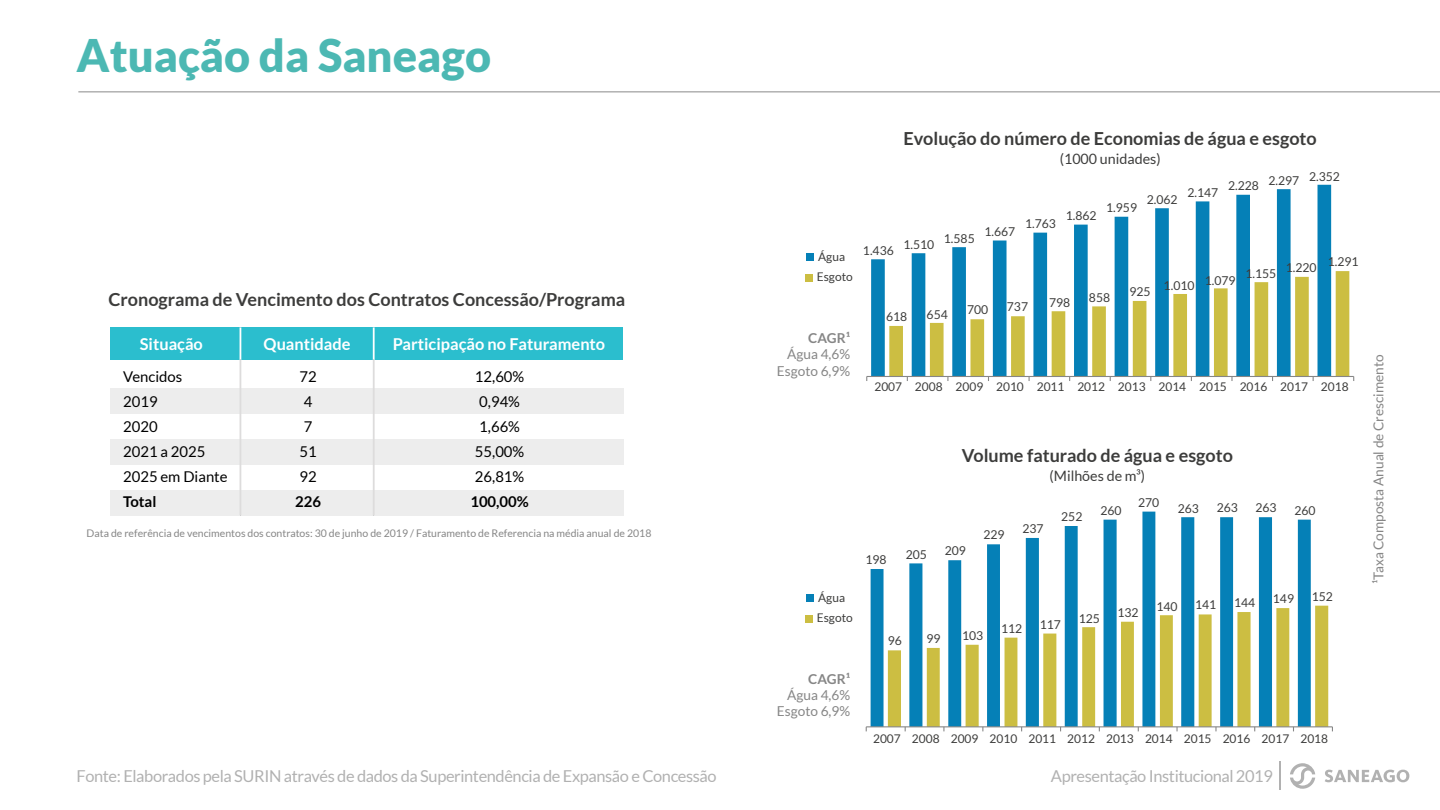
<style>
.page{position:relative;width:1440px;height:810px;background:#fff}
.page>*{position:absolute;margin:0;border:0;box-sizing:border-box;transform-origin:0 0}
.t1{font:900 45px "Lato";color:#4cb8b3}
.t2{font:700 18px "Lato";color:#3c3c3b}
.t3{font:16.42px "Lato";letter-spacing:-.025em;color:#b1b1b1}
.t4{font:700 16.35px "Lato";color:#fff}
.t5{font:14.92px/25px "Lato";color:#000}
.t6{font:700 14.92px "Lato";color:#000}
.t7{font:14.25px "Lato";color:#3c3c3b}
.t8{font:13.65px/16.4px "Lato";color:#868686;text-align:right}
.t9{font:700 13.65px "Lato";color:#868686}
.t10{font:12.23px "Lato";letter-spacing:-.005em;color:#3c3c3b}
.t11{font:12px/20.5px "Lato";color:#3c3c3b}
.t12{font:10.5px "Lato";color:#868686}
</style>
<div class="page">
<hr style="left:78px;top:91px;width:1362px;height:2px;background:#b1b1b1">
<svg style="left:871px;top:185px;width:460px;height:191px"></svg>
<svg style="left:889px;top:271px;width:460px;height:105px"></svg>
<hr style="left:867px;top:376px;width:487px;height:1px;background:#868686">
<svg style="left:871px;top:512px;width:440px;height:214px"></svg>
<svg style="left:888px;top:606px;width:440px;height:120px"></svg>
<hr style="left:866px;top:726px;width:466px;height:1px;background:#868686">
<div style="left:806px;top:594px;width:8px;height:8px;background:#0580b7"></div>
<div style="left:805px;top:615px;width:8px;height:7px;background:#ccbe42"></div>
<div style="left:806px;top:253px;width:8px;height:8px;background:#0580b7"></div>
<div style="left:805px;top:274px;width:8px;height:8px;background:#ccbe42"></div>
<div style="left:110px;top:490px;width:514px;height:26px;background:#ededed"></div>
<div style="left:110px;top:439px;width:514px;height:26px;background:#ededed"></div>
<div style="left:110px;top:388px;width:514px;height:25px;background:#ededed"></div>
<div style="left:110px;top:327px;width:513px;height:33px;background:#2bbece"></div>
<hr style="left:240px;top:327px;width:1px;height:33px;background:#fff">
<hr style="left:240px;top:360px;width:1px;height:155px;background:#dddcdc">
<hr style="left:373px;top:327px;width:2px;height:33px;background:#fff">
<hr style="left:373px;top:360px;width:2px;height:155px;background:#dddcdc">
<svg style="left:1325px;top:770px;width:84px;height:12px"></svg>
<svg style="left:1290px;top:763px;width:25px;height:26px"></svg>
<hr style="left:1279px;top:762px;width:2px;height:28px;background:#b1b1b1">
<h1 class="t1" style="left:77px;top:30px;width:416px">Atuação da Saneago</h1>
<h2 class="t2" style="left:109px;top:290px;width:518px">Cronograma de Vencimento dos Contratos Concessão/Programa</h2>
<h3 class="t4" style="left:140px;top:335px;width:65px">Situação</h3>
<h3 class="t4" style="left:264px;top:335px;width:89px">Quantidade</h3>
<p class="t5" style="left:123px;top:364px;width:106px">Vencidos<br>2019<br>2020<br>2021 a 2025<br>2025 em Diante</p>
<p class="t6" style="left:123px;top:493px;width:35px">Total</p>
<p class="t5" style="left:299px;top:364px;width:19px">72<br>4<br>7<br>51<br>92</p>
<p class="t6" style="left:295px;top:493px;width:27px">226</p>
<h3 class="t4" style="left:393px;top:335px;width:214px">Participação no Faturamento</h3>
<p class="t5" style="left:475px;top:364px;width:51px">12,60%<br>0,94%<br>1,66%<br>55,00%<br>26,81%</p>
<p class="t6" style="left:470px;top:493px;width:60px">100,00%</p>
<p class="t12" style="left:87px;top:527px;width:566px">Data de referência de vencimentos dos contratos: 30 de junho de 2019 / Faturamento de Referencia na média anual de 2018</p>
<p class="t11" style="left:817px;top:246px;width:37px">Água<br>Esgoto</p>
<p class="t9" style="left:808px;top:330px;width:43px">CAGR¹</p>
<p class="t8" style="left:777px;top:346px;width:75px">Água 4,6%<br>Esgoto 6,9%</p>
<p class="t10" style="left:863px;top:244px;width:32px">1.436</p>
<h2 class="t2" style="left:904px;top:128px;width:415px">Evolução do número de Economias de água e esgoto</h2>
<p class="t7" style="left:1060px;top:151px;width:102px">(1000 unidades)</p>
<p class="t10" style="left:903px;top:237px;width:32px">1.510</p>
<p class="t10" style="left:944px;top:232px;width:32px">1.585</p>
<p class="t10" style="left:985px;top:225px;width:32px">1.667</p>
<p class="t10" style="left:1025px;top:217px;width:32px">1.763</p>
<p class="t10" style="left:1066px;top:209px;width:32px">1.862</p>
<p class="t10" style="left:1106px;top:201px;width:32px">1.959</p>
<p class="t10" style="left:1147px;top:193px;width:32px">2.062</p>
<p class="t10" style="left:1187px;top:185px;width:32px">2.147</p>
<p class="t10" style="left:1228px;top:174px;width:113px">2.228 2.297 2.352</p>
<p class="t10" style="left:886px;top:309px;width:23px">618</p>
<p class="t10" style="left:927px;top:308px;width:23px">654</p>
<p class="t10" style="left:967px;top:303px;width:23px">700</p>
<p class="t10" style="left:1007px;top:300px;width:23px">737</p>
<p class="t10" style="left:1049px;top:296px;width:23px">798</p>
<p class="t10" style="left:1089px;top:291px;width:23px">858</p>
<p class="t10" style="left:1130px;top:285px;width:23px">925</p>
<p class="t10" style="left:1164px;top:276px;width:73px">1.010 1.079</p>
<p class="t10" style="left:1245px;top:267px;width:32px">1.155</p>
<p class="t10" style="left:1286px;top:261px;width:32px">1.220</p>
<p class="t10" style="left:1328px;top:255px;width:32px">1.291</p>
<p class="t11" style="left:874px;top:377px;width:476px">2007 2008 2009 2010 2011 2012 2013 2014 2015 2016 2017 2018</p>
<p class="t11" style="left:817px;top:587px;width:37px">Água<br>Esgoto</p>
<p class="t9" style="left:808px;top:671px;width:43px">CAGR¹</p>
<p class="t8" style="left:777px;top:687px;width:75px">Água 4,6%<br>Esgoto 6,9%</p>
<h2 class="t2" style="left:962px;top:445px;width:273px">Volume faturado de água e esgoto</h2>
<p class="t7" style="left:1050px;top:468px;width:97px">(Milhões de m³)</p>
<p class="t10" style="left:865px;top:553px;width:23px">198</p>
<p class="t10" style="left:906px;top:548px;width:23px">205</p>
<p class="t10" style="left:945px;top:544px;width:23px">209</p>
<p class="t10" style="left:984px;top:528px;width:23px">229</p>
<p class="t10" style="left:1022px;top:522px;width:23px">237</p>
<p class="t10" style="left:1061px;top:510px;width:23px">252</p>
<p class="t10" style="left:1100px;top:504px;width:23px">260</p>
<p class="t10" style="left:1138px;top:496px;width:23px">270</p>
<p class="t10" style="left:1178px;top:502px;width:23px">263</p>
<p class="t10" style="left:1217px;top:501px;width:23px">263</p>
<p class="t10" style="left:1256px;top:501px;width:23px">263</p>
<p class="t10" style="left:1294px;top:504px;width:23px">260</p>
<p class="t10" style="left:888px;top:634px;width:16px">96</p>
<p class="t10" style="left:927px;top:632px;width:16px">99</p>
<p class="t10" style="left:962px;top:628px;width:23px">103</p>
<p class="t10" style="left:1001px;top:621px;width:23px">112</p>
<p class="t10" style="left:1040px;top:618px;width:23px">117</p>
<p class="t10" style="left:1079px;top:612px;width:23px">125</p>
<p class="t10" style="left:1118px;top:606px;width:23px">132</p>
<p class="t10" style="left:1156px;top:600px;width:23px">140</p>
<p class="t10" style="left:1195px;top:598px;width:23px">141</p>
<p class="t10" style="left:1234px;top:596px;width:23px">144</p>
<p class="t10" style="left:1273px;top:592px;width:23px">149</p>
<p class="t10" style="left:1312px;top:590px;width:23px">152</p>
<p class="t11" style="left:873px;top:728px;width:457px">2007 2008 2009 2010 2011 2012 2013 2014 2015 2016 2017 2018</p>
<h3 class="t3" style="left:77px;top:766px;width:642px">Fonte: Elaborados pela SURIN através de dados da Superintendência de Expansão e Concessão</h3>
<h3 class="t3" style="left:1051px;top:766px;width:223px">Apresentação Institucional 2019</h3>
<p class="t8" style="left:1370px;top:584px;width:231px;rotate:-90deg">¹Taxa Composta Anual de Crescimento</p>
</div>
